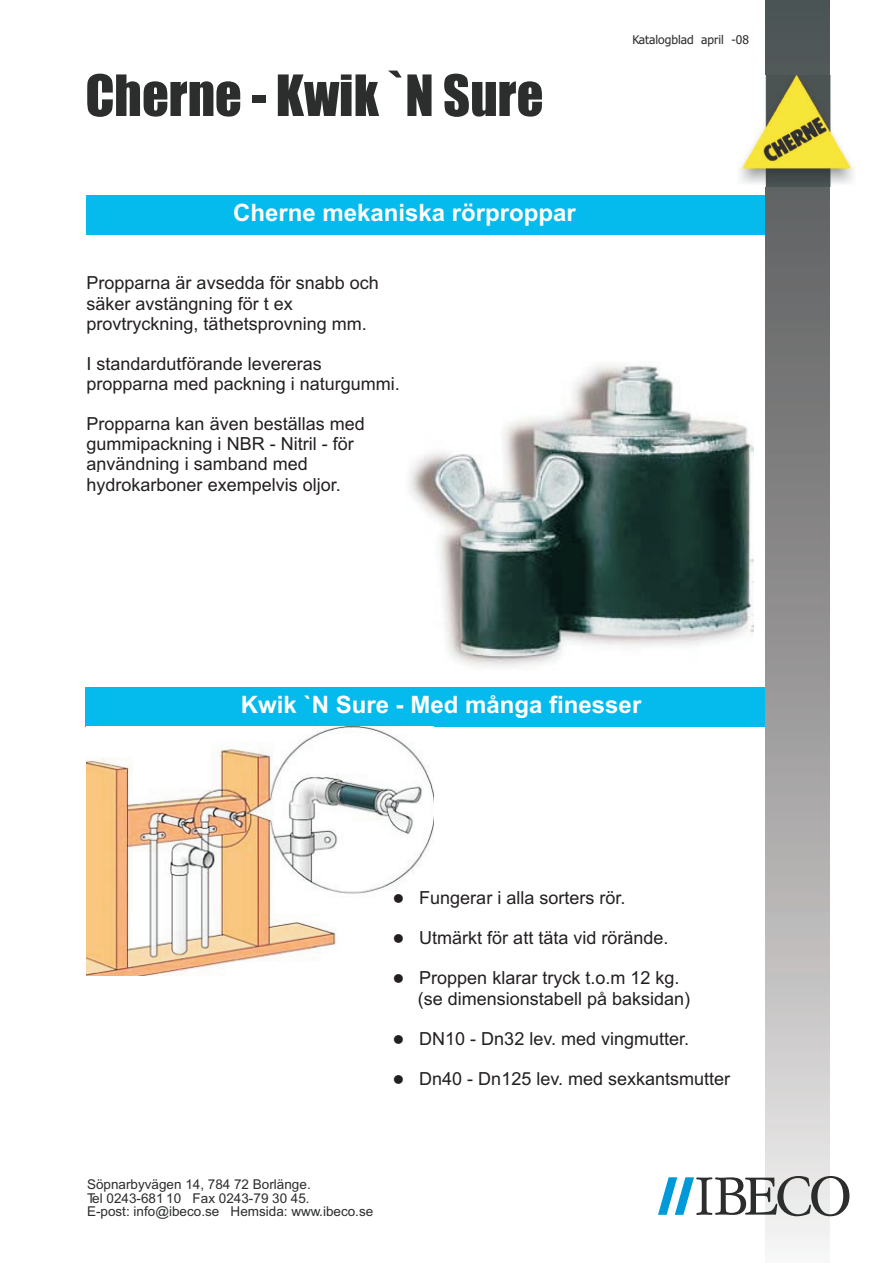
<style>
.page{position:relative;width:893px;height:1263px;background:#fff}
.page>*{position:absolute;margin:0;border:0;box-sizing:border-box;transform-origin:0 0}
.t1{font:52.5px "Impact";letter-spacing:.005em;color:#2c2d2d}
.t2{font:700 24px "Arial";color:#fff}
.t3{font:18px/20.1px "Arial";color:#231f20}
.t4{font:18px "Arial";color:#2c2d2d}
.t5{font:13.5px/13.5px "Arial";color:#2c2d2d}
.t6{font:12px "Tahoma";color:#2c2d2d}
</style>
<div class="page">
<div style="left:85px;top:687px;width:698px;height:40px;background:#05baec"></div>
<div style="left:86px;top:195px;width:698px;height:40px;background:#05baec"></div>
<svg style="left:765px;top:0;width:64px;height:1250px;background:#99999a"></svg>
<svg style="left:658px;top:1176px;width:191px;height:40px"></svg>
<img style="left:740px;top:170px;width:113px;height:17px">
<img style="left:740px;top:75px;width:115px;height:95px">
<img style="left:86px;top:727px;width:347px;height:249px">
<img style="left:409px;top:364px;width:344px;height:304px">
<h1 class="t1" style="left:85px;top:74px;width:459px">Cherne - Kwik `N Sure</h1>
<h2 class="t2" style="left:233px;top:204px;width:344px">Cherne mekaniska rörproppar</h2>
<p class="t3" style="left:87px;top:275px;width:294px">Propparna är avsedda för snabb och säker avstängning för t ex provtryckning, täthetsprovning mm.</p>
<p class="t3" style="left:87px;top:355px;width:315px">I standardutförande levereras propparna med packning i naturgummi.</p>
<p class="t3" style="left:87px;top:415px;width:280px">Propparna kan även beställas med gummipackning i NBR - Nitril - för användning i samband med hydrokarboner exempelvis oljor.</p>
<p class="t4" style="left:95px;top:459px;width:7px">.</p>
<p class="t6" style="left:632px;top:35px;width:118px">Katalogblad april -08</p>
<h2 class="t2" style="left:241px;top:695px;width:402px">Kwik `N Sure - Med många finesser</h2>
<p class="t3" style="left:393px;top:889px;width:234px">●Fungerar i alla sorters rör.</p>
<p class="t3" style="left:393px;top:930px;width:277px">●Utmärkt för att täta vid rörände.</p>
<p class="t3" style="left:418px;top:970px;width:274px;text-indent:-25px">●Proppen klarar tryck t.o.m 12 kg. (se dimensionstabell på baksidan)</p>
<p class="t3" style="left:393px;top:1030px;width:298px">●DN10 - Dn32 lev. med vingmutter.</p>
<p class="t3" style="left:393px;top:1070px;width:339px">●Dn40 - Dn125 lev. med sexkantsmutter</p>
<p class="t5" style="left:87px;top:1179px;width:288px">Söpnarbyvägen 14, 784 72 Borlänge.<br>Tel 0243-681 10 Fax 0243-79 30 45.<br>E-post: info@ibeco.se Hemsida: www.ibeco.se</p>
</div>
